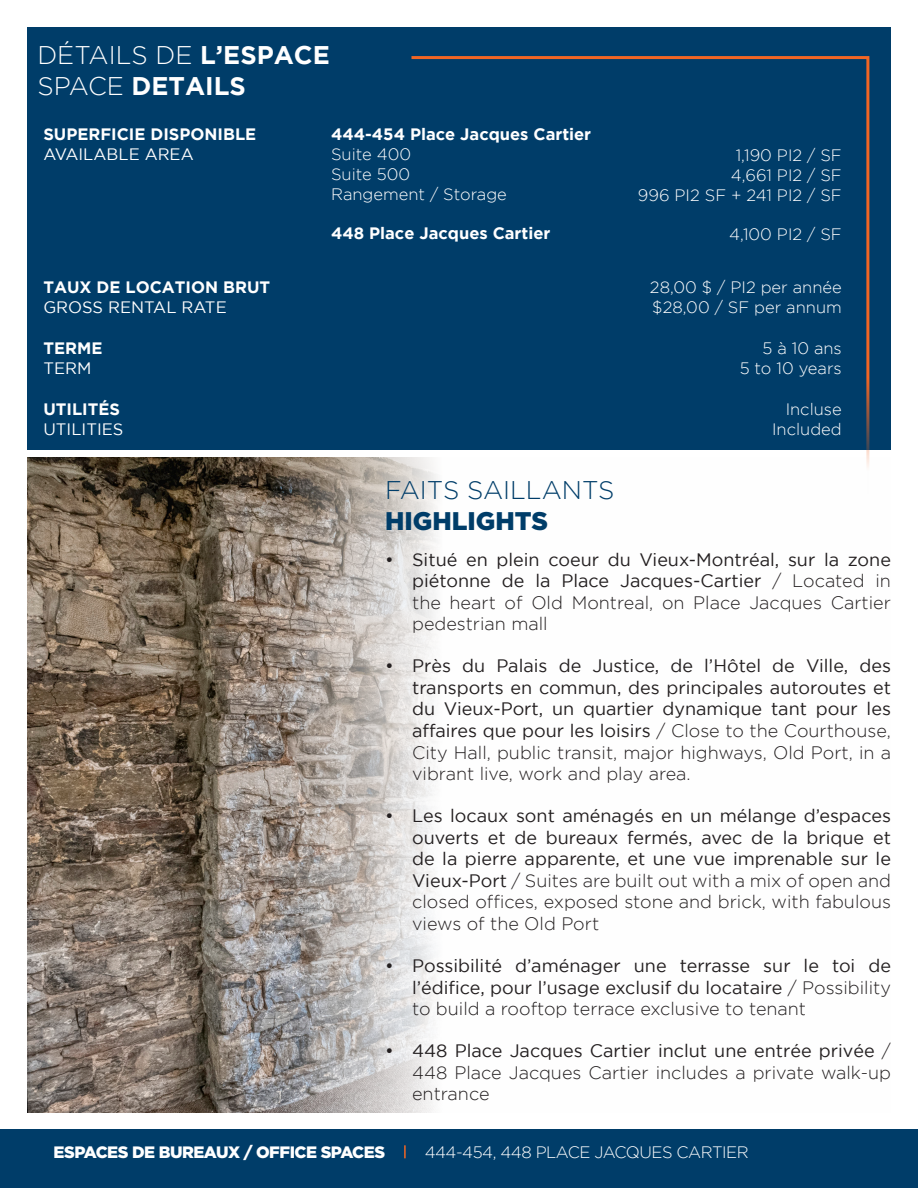
<style>
.page{position:relative;width:918px;height:1188px;background:#fff}
.page>*{position:absolute;margin:0;border:0;box-sizing:border-box;transform-origin:0 0}
.t1{font:300 25.5px "Gotham";color:#fff}
.t2{font:300 25.5px "Gotham";color:#003d69}
.t3{font:700 25.5px "Gotham";color:#fff}
.t4{font:900 25.5px "Gotham";color:#003d69}
.t5{font:18px/21.6px "Gotham";color:#231f20;text-align:justify}
.t6{font:300 18px/21.6px "Gotham";color:#231f20;text-align:justify}
.t7{font:300 16.5px "Gotham";color:#fff}
.t8{font:700 16.5px "Gotham";color:#fff}
.t9{font:16.5px "Gotham";color:#fff}
.t10{font:300 16.5px "Gotham";letter-spacing:-.03em;color:#fff}
.t11{font:900 16.5px "Gotham";letter-spacing:-.03em;color:#fff}
.s1{font-weight:700}
.s2{font-weight:300}
.s3{font-weight:400}
</style>
<div class="page">
<div style="left:0;top:1130px;width:918px;height:58px;background:#003d69"></div>
<div style="left:27px;top:27px;width:864px;height:422px;background:#003d69"></div>
<svg style="left:410px;top:56px;width:461px;height:402px"></svg>
<svg style="left:404px;top:1145px;width:2px;height:13px"></svg>
<img style="left:27px;top:458px;width:843px;height:654px">
<p class="t1" style="left:37px;top:42px;width:294px">DÉTAILS DE <span class="s1">L’ESPACE</span></p>
<p class="t3" style="left:37px;top:71px;width:210px"><span class="s2">SPACE</span> DETAILS</p>
<p class="t8" style="left:43px;top:125px;width:214px">SUPERFICIE DISPONIBLE</p>
<p class="t9" style="left:43px;top:145px;width:152px">AVAILABLE AREA</p>
<p class="t8" style="left:331px;top:125px;width:262px">444-454 Place Jacques Cartier</p>
<p class="t7" style="left:331px;top:145px;width:82px">Suite 400</p>
<p class="t7" style="left:331px;top:165px;width:81px">Suite 500</p>
<p class="t7" style="left:331px;top:185px;width:177px">Rangement / Storage</p>
<p class="t8" style="left:331px;top:224px;width:221px">448 Place Jacques Cartier</p>
<p class="t8" style="left:43px;top:278px;width:228px">TAUX DE LOCATION BRUT</p>
<p class="t9" style="left:43px;top:298px;width:185px">GROSS RENTAL RATE</p>
<p class="t8" style="left:43px;top:339px;width:61px">TERME</p>
<p class="t9" style="left:43px;top:359px;width:49px">TERM</p>
<p class="t8" style="left:43px;top:400px;width:78px">UTILITÉS</p>
<p class="t9" style="left:43px;top:420px;width:82px">UTILITIES</p>
<p class="t7" style="left:736px;top:146px;width:108px">1,190 PI2 / SF</p>
<p class="t7" style="left:731px;top:166px;width:112px">4,661 PI2 / SF</p>
<p class="t7" style="left:638px;top:186px;width:205px">996 PI2 SF + 241 PI2 / SF</p>
<p class="t7" style="left:729px;top:225px;width:114px">4,100 PI2 / SF</p>
<p class="t7" style="left:650px;top:279px;width:193px">28,00 $ / PI2 per année</p>
<p class="t7" style="left:652px;top:298px;width:191px">$28,00 / SF per annum</p>
<p class="t7" style="left:762px;top:339px;width:81px">5 à 10 ans</p>
<p class="t7" style="left:740px;top:359px;width:104px">5 to 10 years</p>
<p class="t7" style="left:786px;top:400px;width:58px">Incluse</p>
<p class="t7" style="left:772px;top:420px;width:71px">Included</p>
<p class="t2" style="left:385px;top:476px;width:231px">FAITS SAILLANTS</p>
<p class="t4" style="left:385px;top:506px;width:164px">HIGHLIGHTS</p>
<p class="t5" style="left:412px;top:548px;width:480px;text-indent:-27px">• Situé en plein coeur du Vieux-Montréal, sur la zone piétonne de la Place Jacques-Cartier <span class="s2">/ Located in the heart of Old Montreal, on Place Jacques Cartier pedestrian mall</span></p>
<p class="t5" style="left:412px;top:655px;width:480px;text-indent:-27px">• Près du Palais de Justice, de l’Hôtel de Ville, des transports en commun, des principales autoroutes et du Vieux-Port, un quartier dynamique tant pour les affaires que pour les loisirs <span class="s2">/ Close to the Courthouse, City Hall, public transit, major highways, Old Port, in a vibrant live, work and play area.</span></p>
<p class="t5" style="left:412px;top:805px;width:480px;text-indent:-27px">• Les locaux sont aménagés en un mélange d’espaces ouverts et de bureaux fermés, avec de la brique et de la pierre apparente, et une vue imprenable sur le Vieux-Port <span class="s2">/ Suites are built out with a mix of open and closed offices, exposed stone and brick, with fabulous views of the Old Port</span></p>
<p class="t5" style="left:412px;top:954px;width:480px;text-indent:-27px">• Possibilité d’aménager une terrasse sur le toi de l’édifice, pour l’usage exclusif du locataire <span class="s2">/ Possibility to build a rooftop terrace exclusive to tenant</span></p>
<p class="t6" style="left:412px;top:1040px;width:480px;text-indent:-27px"><span class="s3">• 448 Place Jacques Cartier inclut une entrée privée</span> / 448 Place Jacques Cartier includes a private walk-up entrance</p>
<p class="t11" style="left:54px;top:1142px;width:333px">ESPACES DE BUREAUX / OFFICE SPACES</p>
<p class="t10" style="left:425px;top:1143px;width:326px">444-454, 448 PLACE JACQUES CARTIER</p>
</div>
